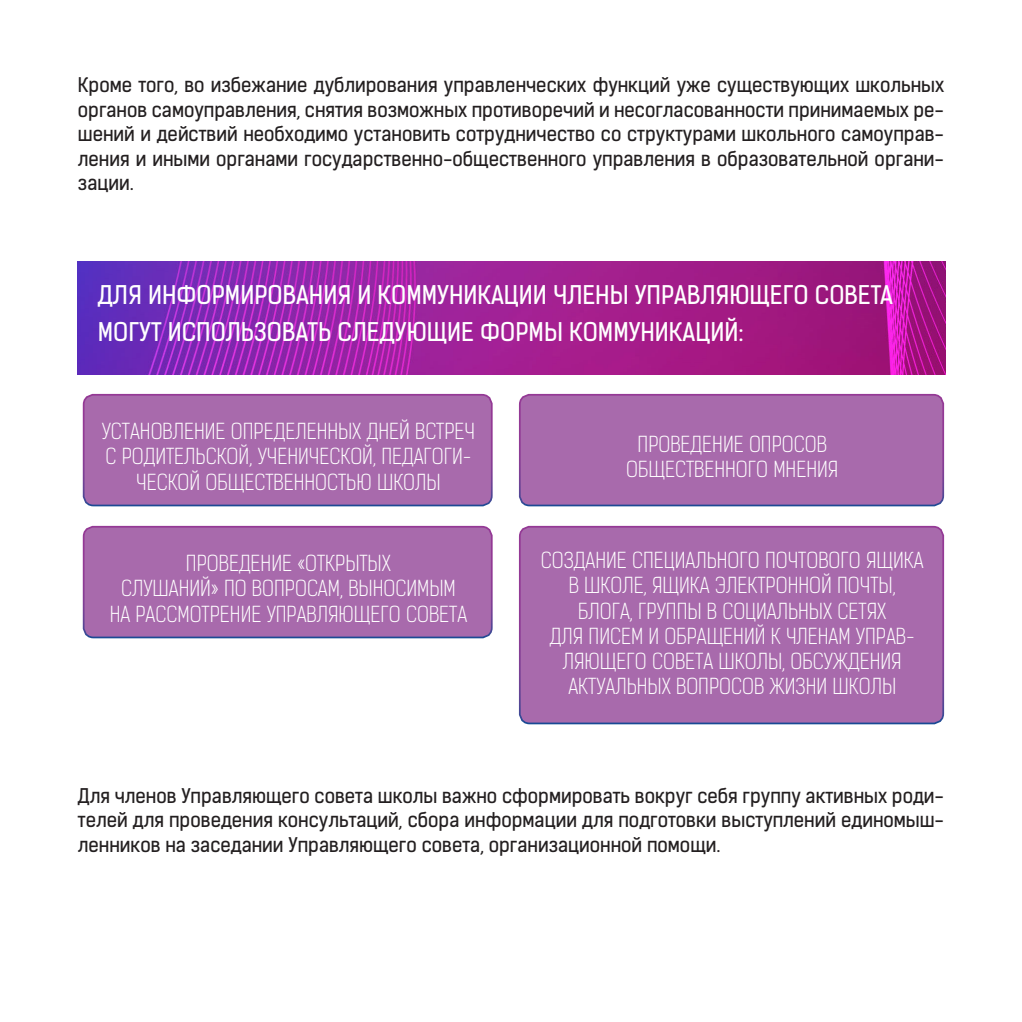
<style>
.page{position:relative;width:1022px;height:1022px;background:#fff}
.page>*{position:absolute;margin:0;border:0;box-sizing:border-box;transform-origin:0 0}
.t1{font:24.5px "Kelson Sans Regular RU";color:#fff}
.t2{font:21px/25.2px "Kelson Sans Light RU";color:#fff;text-align:center}
.t3{font:19.25px/24.5px "Kelson Sans Regular RU";color:#231f20;text-align:justify}
</style>
<div class="page">
<img style="left:78px;top:262px;width:867px;height:112px">
<div style="left:84px;top:395px;width:408px;height:110px;background:#a86aac;border-radius:10px"></div>
<div style="left:83px;top:394px;width:410px;height:112px;border:2px solid #fff;border-radius:10px"></div>
<div style="left:84px;top:527px;width:408px;height:110px;background:#a86aac;border-radius:10px"></div>
<div style="left:83px;top:526px;width:410px;height:112px;border:2px solid #fff;border-radius:10px"></div>
<div style="left:520px;top:395px;width:423px;height:110px;background:#a86aac;border-radius:10px"></div>
<div style="left:519px;top:394px;width:425px;height:112px;border:2px solid #fff;border-radius:10px"></div>
<div style="left:520px;top:527px;width:423px;height:196px;background:#a86aac;border-radius:10px"></div>
<div style="left:519px;top:526px;width:425px;height:198px;border:2px solid #fff;border-radius:10px"></div>
<p class="t3" style="left:78px;top:73px;width:868px">Кроме того, во избежание дублирования управленческих функций уже существующих школьных органов самоуправления, снятия возможных противоречий и несогласованности принимаемых ре&shy;шений и действий необходимо установить сотрудничество со структурами школьного самоуправ&shy;ления и иными органами государственно-общественного управления в образовательной органи&shy;зации.</p>
<p class="t1" style="left:98px;top:280px;width:797px">ДЛЯ ИНФОРМИРОВАНИЯ И КОММУНИКАЦИИ ЧЛЕНЫ УПРАВЛЯЮЩЕГО СОВЕТА</p>
<p class="t1" style="left:98px;top:317px;width:647px">МОГУТ ИСПОЛЬЗОВАТЬ СЛЕДУЮЩИЕ ФОРМЫ КОММУНИКАЦИЙ:</p>
<p class="t2" style="left:102px;top:419px;width:375px">УСТАНОВЛЕНИЕ ОПРЕДЕЛЕННЫХ ДНЕЙ ВСТРЕЧ<br>С РОДИТЕЛЬСКОЙ, УЧЕНИЧЕСКОЙ, ПЕДАГОГИ-<br>ЧЕСКОЙ ОБЩЕСТВЕННОСТЬЮ ШКОЛЫ</p>
<p class="t2" style="left:186px;top:551px;width:206px">ПРОВЕДЕНИЕ «ОТКРЫТЫХ</p>
<p class="t2" style="left:110px;top:576px;width:359px">СЛУШАНИЙ» ПО ВОПРОСАМ, ВЫНОСИМЫМ<br>НА РАССМОТРЕНИЕ УПРАВЛЯЮЩЕГО СОВЕТА</p>
<p class="t2" style="left:638px;top:432px;width:191px">ПРОВЕДЕНИЕ ОПРОСОВ</p>
<p class="t2" style="left:626px;top:457px;width:213px">ОБЩЕСТВЕННОГО МНЕНИЯ</p>
<p class="t2" style="left:541px;top:548px;width:384px">СОЗДАНИЕ СПЕЦИАЛЬНОГО ПОЧТОВОГО ЯЩИКА<br>В ШКОЛЕ, ЯЩИКА ЭЛЕКТРОННОЙ ПОЧТЫ,</p>
<p class="t2" style="left:578px;top:599px;width:309px">БЛОГА, ГРУППЫ В СОЦИАЛЬНЫХ СЕТЯХ</p>
<p class="t2" style="left:550px;top:624px;width:366px">ДЛЯ ПИСЕМ И ОБРАЩЕНИЙ К ЧЛЕНАМ УПРАВ-<br>ЛЯЮЩЕГО СОВЕТА ШКОЛЫ, ОБСУЖДЕНИЯ<br>АКТУАЛЬНЫХ ВОПРОСОВ ЖИЗНИ ШКОЛЫ</p>
<p class="t3" style="left:78px;top:783px;width:868px">Для членов Управляющего совета школы важно сформировать вокруг себя группу активных роди&shy;телей для проведения консультаций, сбора информации для подготовки выступлений единомыш&shy;ленников на заседании Управляющего совета, организационной помощи.</p>
</div>
